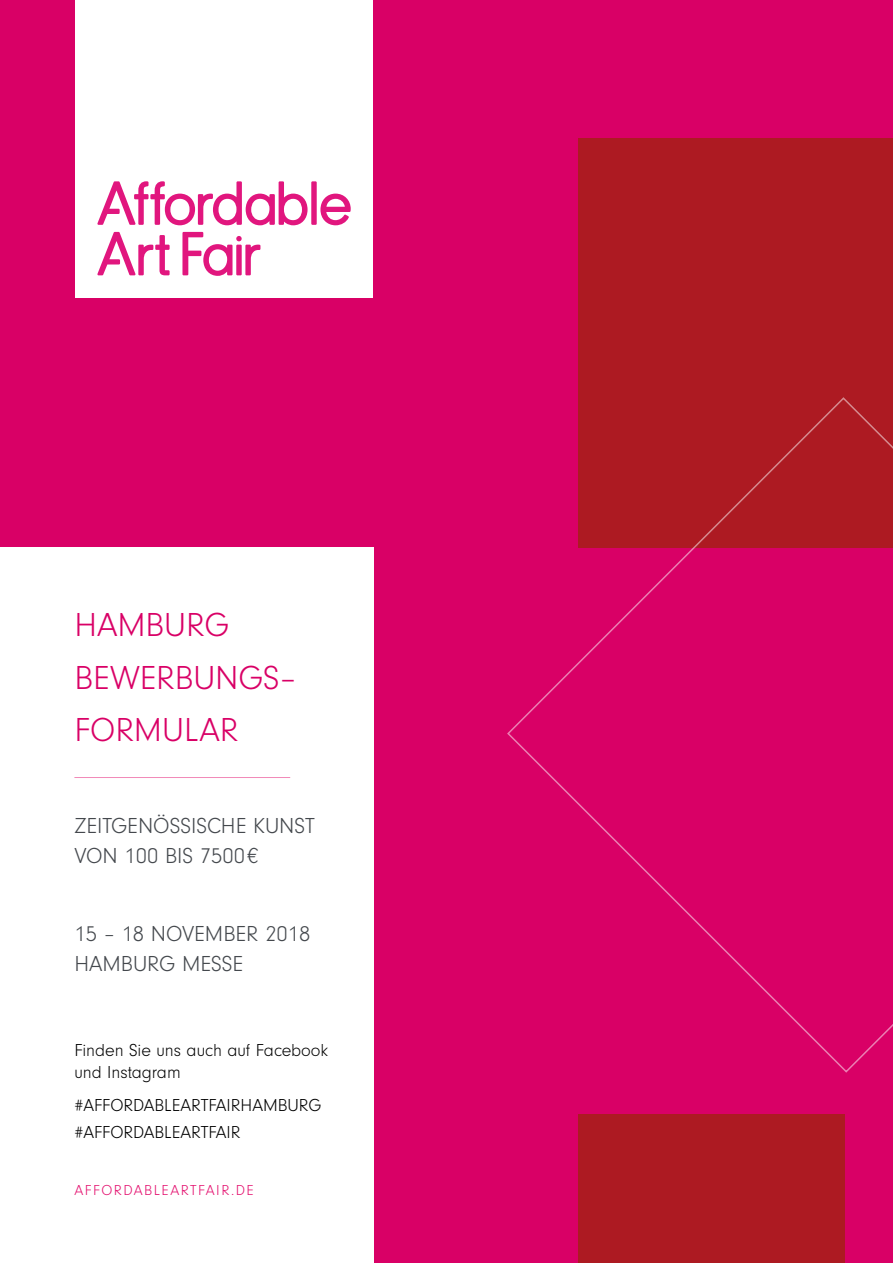
<style>
.page{position:relative;width:893px;height:1263px;background:#d90066}
.page>*{position:absolute;margin:0;border:0;box-sizing:border-box;transform-origin:0 0}
.t1{font:300 34.5px/52.5px "Neuzeit Gro";color:#d90066}
.t2{font:300 22.5px/30px "Neuzeit Gro";color:#44484d}
.t3{font:300 18px/21.6px "Neuzeit Gro";color:#000}
.t4{font:300 15px "Neuzeit Gro";letter-spacing:.1em;color:#e41270}
</style>
<div class="page">
<div style="left:75px;top:0;width:298px;height:298px;background:#fff"></div>
<div style="left:311px;top:181px;width:6px;height:44px;background:#e1167e"></div>
<svg style="left:97px;top:181px;width:211px;height:44px"></svg>
<svg style="left:320px;top:194px;width:31px;height:31px"></svg>
<svg style="left:182px;top:232px;width:78px;height:44px"></svg>
<svg style="left:97px;top:232px;width:73px;height:43px"></svg>
<div style="left:0;top:547px;width:373px;height:716px;background:#fff"></div>
<div style="left:578px;top:1114px;width:267px;height:149px;background:#ad1a22"></div>
<div style="left:578px;top:138px;width:315px;height:409px;background:#ad1a22"></div>
<svg style="left:507px;top:397px;width:386px;height:676px"></svg>
<hr style="left:74px;top:777px;width:216px;height:1px;background:#e41270">
<h1 class="t1" style="left:74px;top:600px;width:224px">HAMBURG<br>BEWERBUNGS–<br>FORMULAR</h1>
<p class="t2" style="left:74px;top:811px;width:242px">ZEITGENÖSSISCHE KUNST<br>VON 100 BIS 7500 €</p>
<p class="t2" style="left:74px;top:919px;width:237px">15 – 18 NOVEMBER 2018<br>HAMBURG MESSE</p>
<p class="t3" style="left:74px;top:1040px;width:255px">Finden Sie uns auch auf Facebook und Instagram</p>
<p class="t3" style="left:74px;top:1092px;width:248px;line-height:27px">#AFFORDABLEARTFAIRHAMBURG #AFFORDABLEARTFAIR</p>
<p class="t4" style="left:74px;top:1182px;width:181px">AFFORDABLEARTFAIR.DE</p>
</div>
